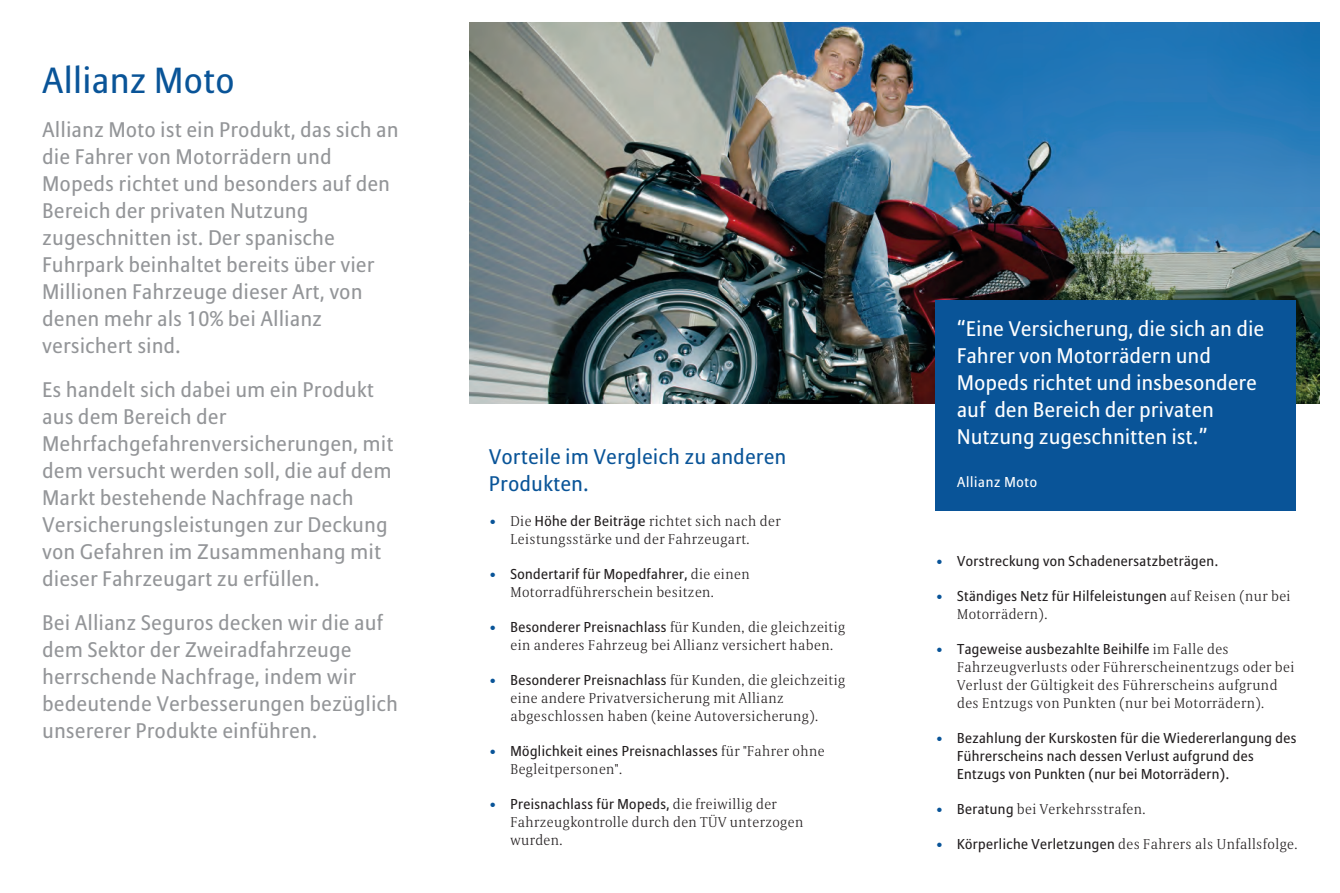
<style>
.page{position:relative;width:1340px;height:893px;background:#fff}
.page>*{position:absolute;margin:0;border:0;box-sizing:border-box;transform-origin:0 0}
.t1{font:36px "Allianz Sans";letter-spacing:.025em;color:#095498}
.t2{font:21px/27px "Allianz Sans";letter-spacing:.03em;color:#939598}
.t3{font:21px/27px "Allianz Sans";letter-spacing:.025em;color:#fff}
.t4{font:21px/27px "Allianz Sans";letter-spacing:.03em;color:#095498}
.t5{font:300 14.25px/18px "Allianz Serif";letter-spacing:.03em;color:#231f20}
.t6{font:14.25px/18px "Allianz Sans";letter-spacing:.03em;color:#231f20}
.t7{font:14.25px "Allianz Sans";letter-spacing:.05em;color:#fff}
.s1{color:#095498}
.s2{font-family:"Allianz Sans";font-weight:400}
.s3{font-family:"Allianz Serif";font-weight:300;color:#095498}
.s4{font-family:"Allianz Serif";font-weight:300}
</style>
<div class="page">
<img style="left:470px;top:23px;width:849px;height:381px">
<div style="left:935px;top:300px;width:360px;height:210px;background:#095498"></div>
<h1 class="t1" style="left:43px;top:60px;width:193px">Allianz Moto</h1>
<p class="t2" style="left:43px;top:116px;width:357px">Allianz Moto ist ein Produkt, das sich an die Fahrer von Motorrädern und<br>Mopeds richtet und besonders auf den<br>Bereich der privaten Nutzung zugeschnitten ist. Der spanische<br>Fuhrpark beinhaltet bereits über vier<br>Millionen Fahrzeuge dieser Art, von denen mehr als 10% bei Allianz versichert sind.</p>
<p class="t2" style="left:43px;top:376px;width:352px">Es handelt sich dabei um ein Produkt aus dem Bereich der Mehrfachgefahrenversicherungen, mit dem versucht werden soll, die auf dem Markt bestehende Nachfrage nach Versicherungsleistungen zur Deckung von Gefahren im Zusammenhang mit dieser Fahrzeugart zu erfüllen.</p>
<p class="t2" style="left:43px;top:609px;width:357px">Bei Allianz Seguros decken wir die auf dem Sektor der Zweiradfahrzeuge herrschende Nachfrage, indem wir bedeutende Verbesserungen bezüglich unsererer Produkte einführen.</p>
<p class="t4" style="left:489px;top:443px;width:298px">Vorteile im Vergleich zu anderen<br>Produkten.</p>
<p class="t5" style="left:510px;top:512px;width:272px;text-indent:-21px"><span class="s1">•</span> Die <span class="s2">Höhe der Beiträge</span> richtet sich nach der<br>Leistungsstärke und der Fahrzeugart.</p>
<p class="t6" style="left:489px;top:565px;width:262px"><span class="s3">•</span> Sondertarif für Mopedfahrer, <span class="s4">die einen</span></p>
<p class="t5" style="left:510px;top:583px;width:205px">Motorradführerschein besitzen.</p>
<p class="t5" style="left:510px;top:618px;width:336px;text-indent:-21px"><span class="s1">•</span> <span class="s2">Besonderer Preisnachlass</span> für Kunden, die gleichzeitig ein anderes Fahrzeug bei Allianz versichert haben.</p>
<p class="t5" style="left:510px;top:671px;width:336px;text-indent:-21px"><span class="s1">•</span> <span class="s2">Besonderer Preisnachlass</span> für Kunden, die gleichzeitig eine andere Privatversicherung mit Allianz abgeschlossen haben (keine Autoversicherung).</p>
<p class="t6" style="left:489px;top:742px;width:337px"><span class="s3">•</span> Möglichkeit eines Preisnachlasses <span class="s4">für "Fahrer ohne</span></p>
<p class="t5" style="left:510px;top:760px;width:113px">Begleitpersonen".</p>
<p class="t6" style="left:489px;top:795px;width:289px"><span class="s3">•</span> Preisnachlass für Mopeds, <span class="s4">die freiwillig der</span></p>
<p class="t5" style="left:510px;top:813px;width:294px">Fahrzeugkontrolle durch den TÜV unterzogen wurden.</p>
<p class="t3" style="left:957px;top:315px;width:308px">“Eine Versicherung, die sich an die<br>Fahrer von Motorrädern und<br>Mopeds richtet und insbesondere auf den Bereich der privaten<br>Nutzung zugeschnitten ist.”</p>
<p class="t7" style="left:957px;top:474px;width:81px">Allianz Moto</p>
<p class="t6" style="left:935px;top:552px;width:284px"><span class="s3">•</span> Vorstreckung von Schadenersatzbeträgen.</p>
<p class="t6" style="left:935px;top:587px;width:356px"><span class="s3">•</span> Ständiges Netz für Hilfeleistungen <span class="s4">auf Reisen (nur bei</span></p>
<p class="t5" style="left:957px;top:605px;width:92px">Motorrädern).</p>
<p class="t6" style="left:935px;top:640px;width:294px"><span class="s3">•</span> Tageweise ausbezahlte Beihilfe <span class="s4">im Falle des</span></p>
<p class="t5" style="left:957px;top:658px;width:339px">Fahrzeugverlusts oder Führerscheinentzugs oder bei<br>Verlust der Gültigkeit des Führerscheins aufgrund des Entzugs von Punkten (nur bei Motorrädern).</p>
<p class="t6" style="left:957px;top:729px;width:341px;text-indent:-21px"><span class="s3">•</span> Bezahlung der Kurskosten für die Wiedererlangung des<br>Führerscheins nach dessen Verlust aufgrund des<br>Entzugs von Punkten (nur bei Motorrädern).</p>
<p class="t5" style="left:935px;top:800px;width:211px"><span class="s1">•</span> <span class="s2">Beratung</span> bei Verkehrsstrafen.</p>
<p class="t5" style="left:935px;top:835px;width:363px"><span class="s1">•</span> <span class="s2">Körperliche Verletzungen</span> des Fahrers als Unfallsfolge.</p>
</div>
